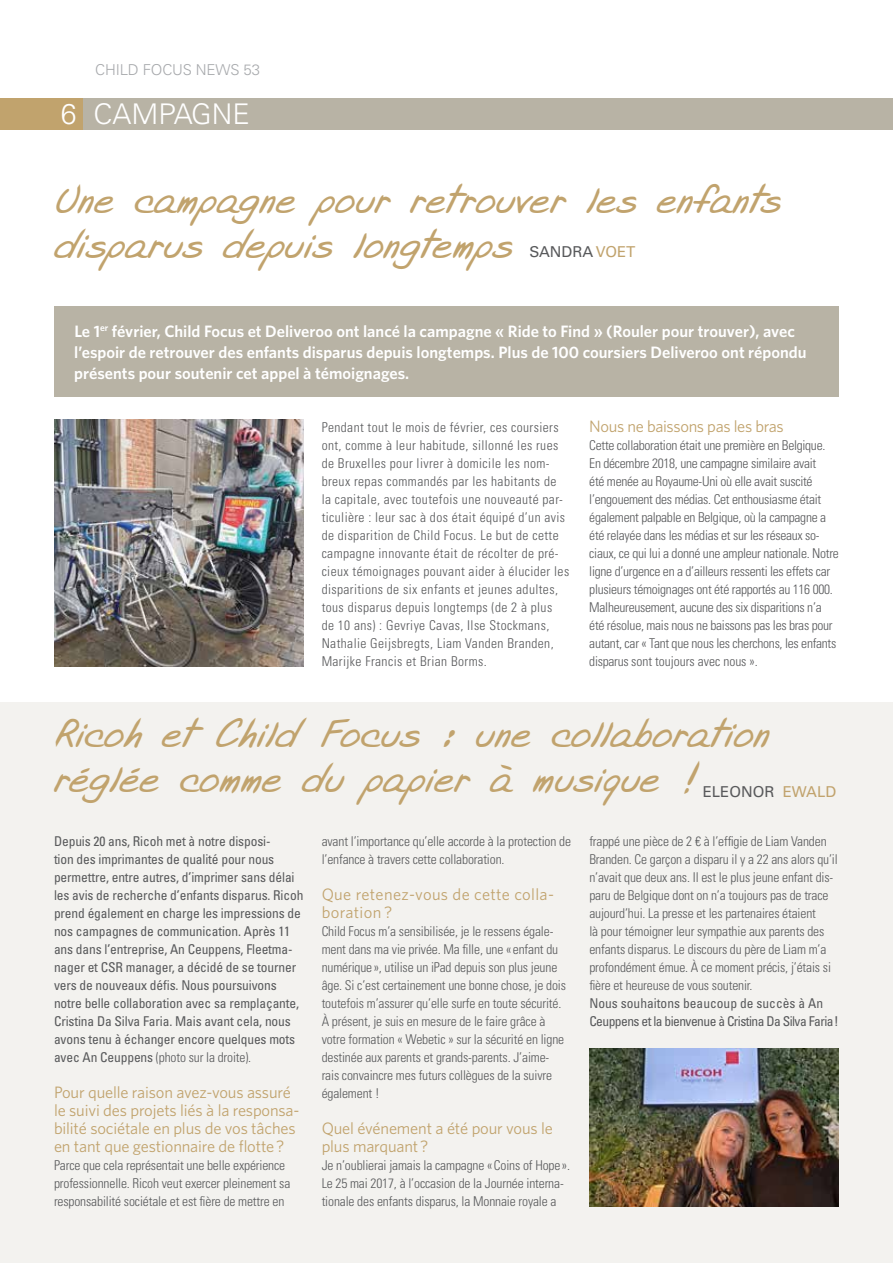
<style>
.page{position:relative;width:893px;height:1263px;background:#fff}
.page>*{position:absolute;margin:0;border:0;box-sizing:border-box;transform-origin:0 0}
.t1{font:37.5px/45px "Adelyne";color:#c1a36d}
.t2{font:300 28.5px "Univers LT Std";color:#fff}
.t3{font:600 16.5px/21px "Whitney";color:#fff}
.t4{font:16.5px/18px "Whitney";letter-spacing:-.01em;color:#c1a36d}
.t5{font:16.5px/18px "Whitney";letter-spacing:.02em;color:#c1a36d}
.t6{font:15px "Univers LT Std";color:#58595b}
.t7{font:300 15px "Univers LT Std";letter-spacing:-.01em;color:#a7a9ac}
.t8{font:300 condensed 13.5px/18px "Univers LT Std";letter-spacing:-.01em;color:#58595b}
.t9{font:300 condensed 13.5px/18px "Univers LT Std";letter-spacing:.03em;color:#58595b}
.t10{font:condensed 13.5px/18px "Univers LT Std";letter-spacing:-.01em;color:#58595b}
.t11{font:condensed 13.5px/18px "Univers LT Std";letter-spacing:-.04em;color:#58595b}
.s1{color:#c1a36d}
.s2{font-weight:300}
</style>
<div class="page">
<div style="left:83px;top:98px;width:810px;height:32px;background:#b8b3a5"></div>
<div style="left:0;top:98px;width:83px;height:32px;background:#c1a36d"></div>
<div style="left:0;top:702px;width:893px;height:561px;background:#f3f2ef"></div>
<div style="left:54px;top:306px;width:785px;height:90px;background:#b8b3a5"></div>
<img style="left:589px;top:1049px;width:250px;height:157px">
<img style="left:54px;top:419px;width:250px;height:247px">
<p class="t7" style="left:95px;top:60px;width:166px">CHILD FOCUS NEWS 53</p>
<h2 class="t2" style="left:61px;top:97px;width:191px">6 CAMPAGNE</h2>
<h1 class="t1" style="left:54px;top:182px;width:729px">Une campagne pour retrouver les enfants disparus depuis longtemps</h1>
<p class="t6" style="left:529px;top:243px;width:107px">SANDRA <span class="s1">VOET</span></p>
<p class="t3" style="left:74px;top:320px;width:734px">Le 1<sup>er</sup> février, Child Focus et Deliveroo ont lancé la campagne « Ride to Find » (Rouler pour trouver), avec l’espoir de retrouver des enfants disparus depuis longtemps. Plus de 100 coursiers Deliveroo ont répondu présents pour soutenir cet appel à témoignages.</p>
<p class="t9" style="left:322px;top:418px;width:249px">Pendant tout le mois de février, ces coursiers ont, comme à leur habitude, sillonné les rues de Bruxelles pour livrer à domicile les nom&shy;breux repas commandés par les habitants de<br>la capitale, avec toutefois une nouveauté par&shy;ticulière : leur sac à dos était équipé d’un avis de disparition de Child Focus. Le but de cette campagne innovante était de récolter de pré&shy;cieux témoignages pouvant aider à élucider les disparitions de six enfants et jeunes adultes, tous disparus depuis longtemps (de 2 à plus<br>de 10 ans) : Gevriye Cavas, Ilse Stockmans, Nathalie Geijsbregts, Liam Vanden Branden, Marijke Francis et Brian Borms.</p>
<p class="t4" style="left:589px;top:417px;width:196px">Nous ne baissons pas les bras</p>
<p class="t8" style="left:589px;top:436px;width:251px">Cette collaboration était une première en Belgique.<br>En décembre 2018, une campagne similaire avait<br>été menée au Royaume-Uni où elle avait suscité l’engouement des médias. Cet enthousiasme était également palpable en Belgique, où la campagne a été relayée dans les médias et sur les réseaux so&shy;ciaux, ce qui lui a donné une ampleur nationale. Notre ligne d’urgence en a d’ailleurs ressenti les effets car plusieurs témoignages ont été rapportés au 116 000.<br>Malheureusement, aucune des six disparitions n’a été résolue, mais nous ne baissons pas les bras pour autant, car « Tant que nous les cherchons, les enfants disparus sont toujours avec nous ».</p>
<h1 class="t1" style="left:54px;top:716px;width:717px">Ricoh et Child Focus : une collaboration réglée comme du papier à musique !</h1>
<p class="t10" style="left:54px;top:832px;width:251px">Depuis 20 ans, Ricoh met à notre disposi-<br>tion des imprimantes de qualité pour nous permettre, entre autres, d’imprimer sans délai les avis de recherche d’enfants disparus. Ricoh prend également en charge les impressions de nos campagnes de communication. Après 11 ans dans l’entreprise, An Ceuppens, Fleetma&shy;nager et CSR manager, a décidé de se tourner vers de nouveaux défis. Nous poursuivons notre belle collaboration avec sa remplaçante, Cristina Da Silva Faria. Mais avant cela, nous avons tenu à échanger encore quelques mots avec An Ceuppens <span class="s2">(photo sur la droite).</span></p>
<p class="t4" style="left:54px;top:1083px;width:247px">Pour quelle raison avez-vous assuré le suivi des projets liés à la responsa&shy;bilité sociétale en plus de vos tâches en tant que gestionnaire de flotte ?</p>
<p class="t8" style="left:54px;top:1156px;width:238px">Parce que cela représentait une belle expérience professionnelle. Ricoh veut exercer pleinement sa responsabilité sociétale et est fière de mettre en</p>
<p class="t6" style="left:703px;top:782px;width:135px">ELEONOR <span class="s1">EWALD</span></p>
<p class="t8" style="left:589px;top:832px;width:250px">frappé une pièce de 2 € à l’effigie de Liam Vanden Branden. Ce garçon a disparu il y a 22 ans alors qu’il n’avait que deux ans. Il est le plus jeune enfant dis&shy;paru de Belgique dont on n’a toujours pas de trace aujourd’hui. La presse et les partenaires étaient<br>là pour témoigner leur sympathie aux parents des enfants disparus. Le discours du père de Liam m’a profondément émue. À ce moment précis, j’étais si fière et heureuse de vous soutenir.</p>
<p class="t11" style="left:589px;top:994px;width:251px">Nous souhaitons beaucoup de succès à An<br>Ceuppens et la bienvenue à Cristina Da Silva Faria!</p>
<p class="t8" style="left:322px;top:832px;width:251px">avant l’importance qu’elle accorde à la protection de l’enfance à travers cette collaboration.</p>
<p class="t5" style="left:322px;top:885px;width:234px">Que retenez-vous de cette colla&shy;boration ?</p>
<p class="t8" style="left:322px;top:922px;width:246px">Child Focus m’a sensibilisée, je le ressens égale&shy;ment dans ma vie privée. Ma fille, une «enfant du numérique», utilise un iPad depuis son plus jeune âge. Si c’est certainement une bonne chose, je dois toutefois m’assurer qu’elle surfe en toute sécurité.<br>À présent, je suis en mesure de le faire grâce à votre formation « Webetic » sur la sécurité en ligne destinée aux parents et grands-parents. J’aime&shy;rais convaincre mes futurs collègues de la suivre également !</p>
<p class="t4" style="left:322px;top:1119px;width:233px">Quel événement a été pour vous le plus marquant ?</p>
<p class="t8" style="left:322px;top:1156px;width:250px">Je n’oublierai jamais la campagne «Coins of Hope».<br>Le 25 mai 2017, à l’occasion de la Journée interna&shy;tionale des enfants disparus, la Monnaie royale a</p>
</div>
